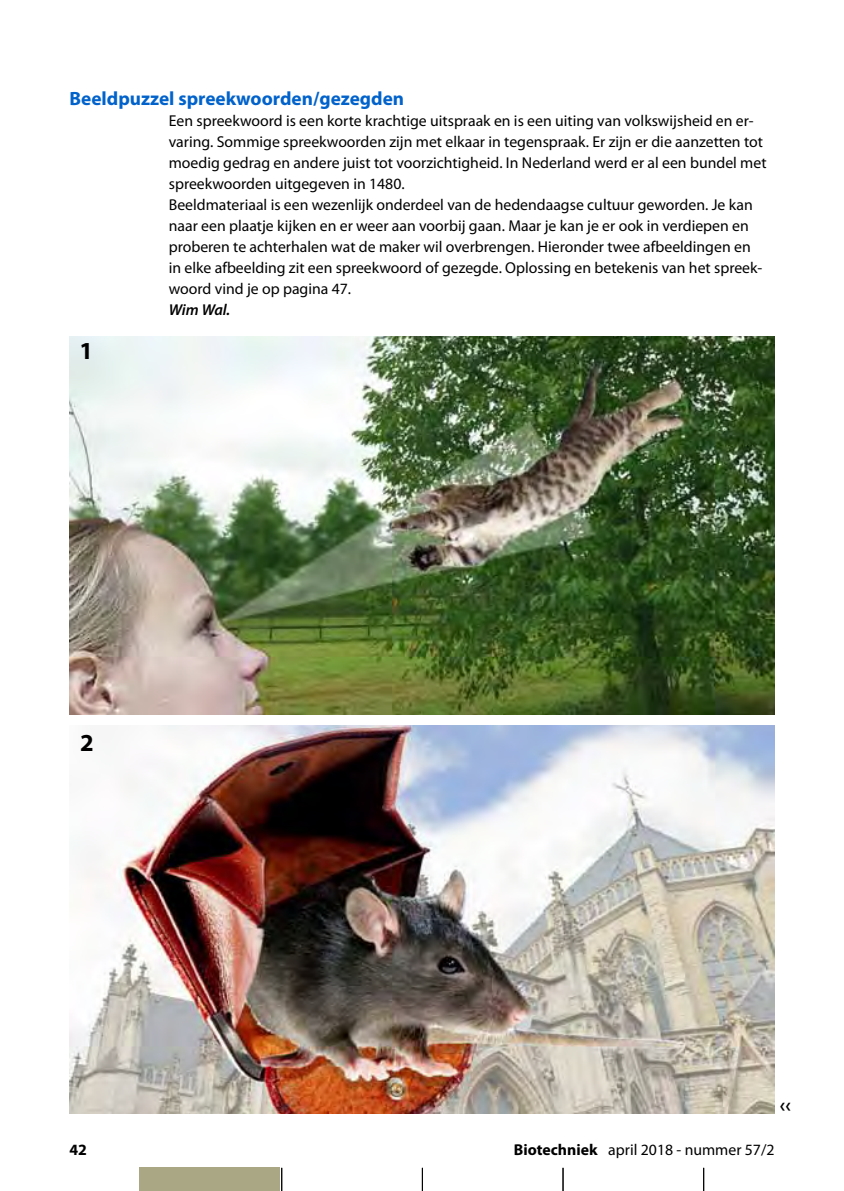
<style>
.page{position:relative;width:844px;height:1191px;background:#fff}
.page>*{position:absolute;margin:0;border:0;box-sizing:border-box;transform-origin:0 0}
.t1{font:700 24.5px "Myriad Pro";color:#000}
.t2{font:600 21px "Myriad Pro";color:#000}
.t3{font:700 19.25px "Myriad Pro";color:#0162cb}
.t4{font:15.75px/21px "Myriad Pro";color:#000}
.t5{font:italic 600 15.75px "Myriad Pro";letter-spacing:-.01em;color:#000}
.t6{font:700 15.75px "Myriad Pro";color:#000}
.s1{font-weight:700}
</style>
<div class="page">
<svg style="left:281px;top:1167px;width:1px;height:24px"></svg>
<svg style="left:422px;top:1167px;width:1px;height:24px"></svg>
<svg style="left:562px;top:1167px;width:1px;height:24px"></svg>
<svg style="left:703px;top:1167px;width:1px;height:24px"></svg>
<div style="left:139px;top:1167px;width:140px;height:24px;background:#aaa784"></div>
<img style="left:69px;top:336px;width:705px;height:378px">
<img style="left:69px;top:725px;width:705px;height:388px">
<p class="t3" style="left:69px;top:86px;width:336px">Beeldpuzzel spreekwoorden/gezegden</p>
<p class="t4" style="left:169px;top:110px;width:599px">Een spreekwoord is een korte krachtige uitspraak en is een uiting van volkswijsheid en er&shy;varing. Sommige spreekwoorden zijn met elkaar in tegenspraak. Er zijn er die aanzetten tot moedig gedrag en andere juist tot voorzichtigheid. In Nederland werd er al een bundel met spreekwoorden uitgegeven in 1480.<br>Beeldmateriaal is een wezenlijk onderdeel van de hedendaagse cultuur geworden. Je kan naar een plaatje kijken en er weer aan voorbij gaan. Maar je kan je er ook in verdiepen en proberen te achterhalen wat de maker wil overbrengen. Hieronder twee afbeeldingen en in elke afbeelding zit een spreekwoord of gezegde. Oplossing en betekenis van het spreek&shy;woord vind je op pagina 47.</p>
<p class="t5" style="left:169px;top:300px;width:63px">Wim Wal.</p>
<h1 class="t1" style="left:79px;top:335px;width:15px">1</h1>
<h1 class="t1" style="left:80px;top:727px;width:15px">2</h1>
<h2 class="t2" style="left:779px;top:1091px;width:13px">‹‹</h2>
<p class="t6" style="left:69px;top:1139px;width:19px">42</p>
<p class="t4" style="left:513px;top:1139px;width:262px"><span class="s1">Biotechniek</span> april 2018 - nummer 57/2</p>
</div>
